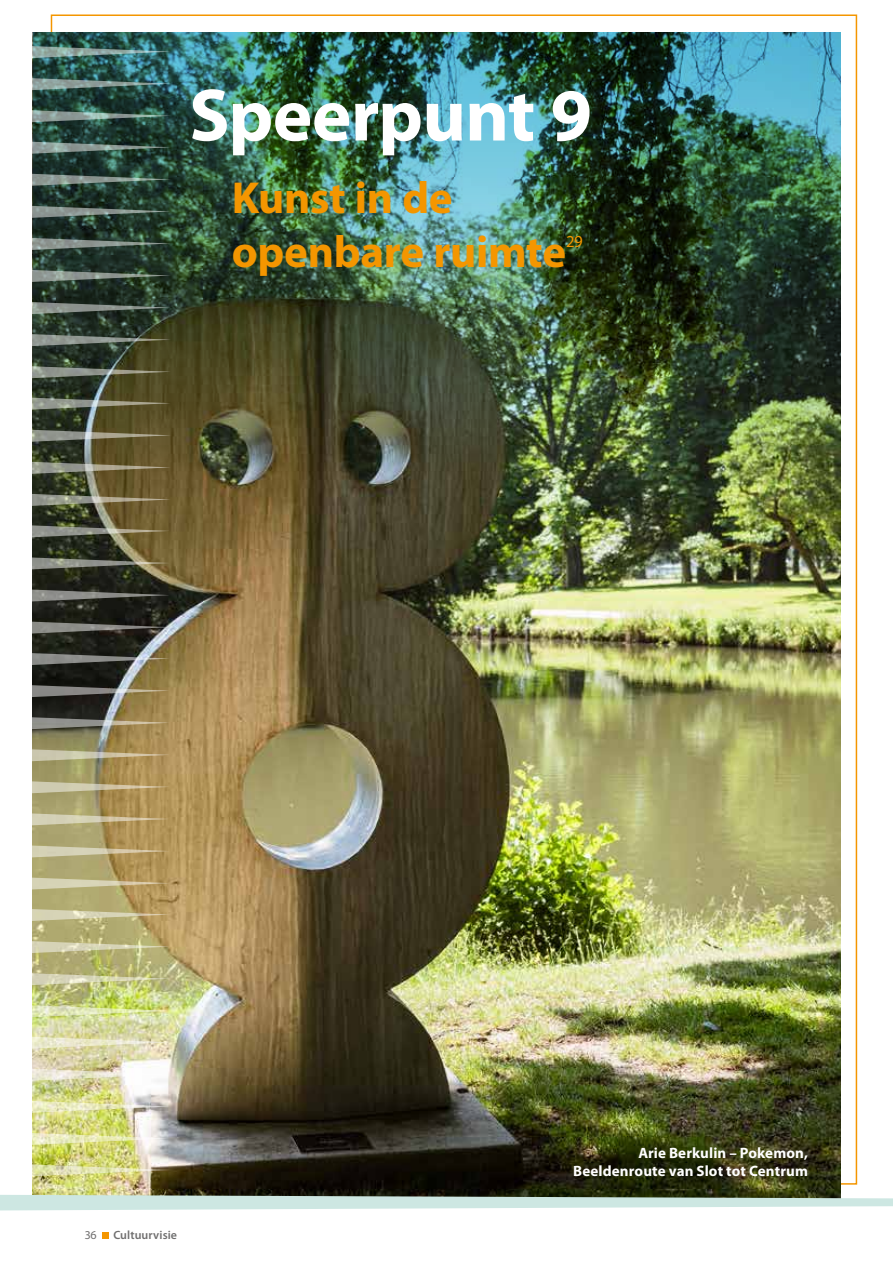
<style>
.page{position:relative;width:893px;height:1263px;background:#fff}
.page>*{position:absolute;margin:0;border:0;box-sizing:border-box;transform-origin:0 0}
.t1{font:700 75px "Myriad Pro";letter-spacing:-.01em;color:#fff}
.t2{font:700 45px/54px "Myriad Pro";letter-spacing:-.005em;color:#f49600}
.t3{font:16.8px "Myriad Pro";color:#f49600}
.t4{font:700 15px/18px "Myriad Pro";letter-spacing:.005em;color:#fff;text-align:right}
.t5{font:600 12px "Myriad Pro";letter-spacing:.01em;color:#706f6f}
.t6{font:12px "Myriad Pro";color:#706f6f}
</style>
<div class="page">
<hr style="left:892px;top:1149px;width:1px;height:54px;background:#e2f1ee">
<img style="left:33px;top:32px;width:808px;height:1163px">
<img style="left:33px;top:33px;width:808px;height:439px">
<svg style="left:32px;top:109px;width:139px;height:15px;background:#506f65"></svg>
<svg style="left:32px;top:76px;width:139px;height:16px;background:#4d706d"></svg>
<svg style="left:32px;top:44px;width:139px;height:16px;background:#527d7b"></svg>
<svg style="left:32px;top:620px;width:138px;height:16px;background:#504f4a"></svg>
<svg style="left:32px;top:524px;width:138px;height:15px;background:#736f56"></svg>
<svg style="left:32px;top:588px;width:138px;height:15px;background:#4a4b45"></svg>
<svg style="left:32px;top:556px;width:138px;height:15px;background:#676653"></svg>
<svg style="left:32px;top:364px;width:139px;height:16px;background:#5f634f"></svg>
<svg style="left:32px;top:268px;width:139px;height:16px;background:#4d5c51"></svg>
<svg style="left:32px;top:332px;width:139px;height:16px;background:#565f50"></svg>
<svg style="left:32px;top:300px;width:139px;height:16px;background:#4a574d"></svg>
<svg style="left:32px;top:876px;width:138px;height:15px;background:#c0b283"></svg>
<svg style="left:32px;top:780px;width:138px;height:15px;background:#b8a87a"></svg>
<svg style="left:32px;top:844px;width:138px;height:15px;background:#bdae81"></svg>
<svg style="left:32px;top:812px;width:138px;height:15px;background:#bcac7e"></svg>
<svg style="left:32px;top:1131px;width:138px;height:16px;background:#dfe0a9"></svg>
<svg style="left:32px;top:1035px;width:138px;height:16px;background:#e1ddb7"></svg>
<svg style="left:32px;top:1099px;width:138px;height:16px;background:#d9d8aa"></svg>
<svg style="left:32px;top:1067px;width:138px;height:16px"></svg>
<svg style="left:32px;top:236px;width:139px;height:16px;background:#4c5e53"></svg>
<svg style="left:32px;top:140px;width:139px;height:16px;background:#496159"></svg>
<svg style="left:32px;top:204px;width:139px;height:16px;background:#4a5c53"></svg>
<svg style="left:32px;top:172px;width:139px;height:16px;background:#4c6359"></svg>
<svg style="left:32px;top:747px;width:138px;height:16px;background:#b1a377"></svg>
<svg style="left:32px;top:651px;width:138px;height:16px;background:#626157"></svg>
<svg style="left:32px;top:715px;width:138px;height:16px;background:#877d65"></svg>
<svg style="left:32px;top:683px;width:138px;height:16px;background:#6f6958"></svg>
<svg style="left:32px;top:492px;width:139px;height:16px;background:#787355"></svg>
<svg style="left:32px;top:396px;width:139px;height:16px;background:#696a51"></svg>
<svg style="left:32px;top:460px;width:139px;height:16px;background:#767053"></svg>
<svg style="left:32px;top:428px;width:139px;height:16px;background:#6e6b53"></svg>
<svg style="left:32px;top:1003px;width:138px;height:16px;background:#d3de95"></svg>
<svg style="left:32px;top:907px;width:138px;height:16px;background:#c2b788"></svg>
<svg style="left:32px;top:971px;width:138px;height:16px;background:#c4c490"></svg>
<svg style="left:32px;top:939px;width:138px;height:16px;background:#c1bc8b"></svg>
<img style="left:32px;top:1163px;width:138px;height:15px">
<svg style="left:102px;top:1232px;width:6px;height:6px"></svg>
<svg style="left:0;top:1195px;width:893px;height:15px;background:#c3d7d1"></svg>
<h1 class="t1" style="left:189px;top:73px;width:404px">Speerpunt 9</h1>
<h2 class="t2" style="left:232px;top:171px;width:336px">Kunst in de openbare ruimte</h2>
<p class="t3" style="left:567px;top:232px;width:18px">29</p>
<p class="t6" style="left:85px;top:1228px;width:13px">36</p>
<p class="t5" style="left:113px;top:1228px;width:65px">Cultuurvisie</p>
<p class="t4" style="left:573px;top:1144px;width:236px">Arie Berkulin – Pokemon,<br>Beeldenroute van Slot tot Centrum</p>
</div>
